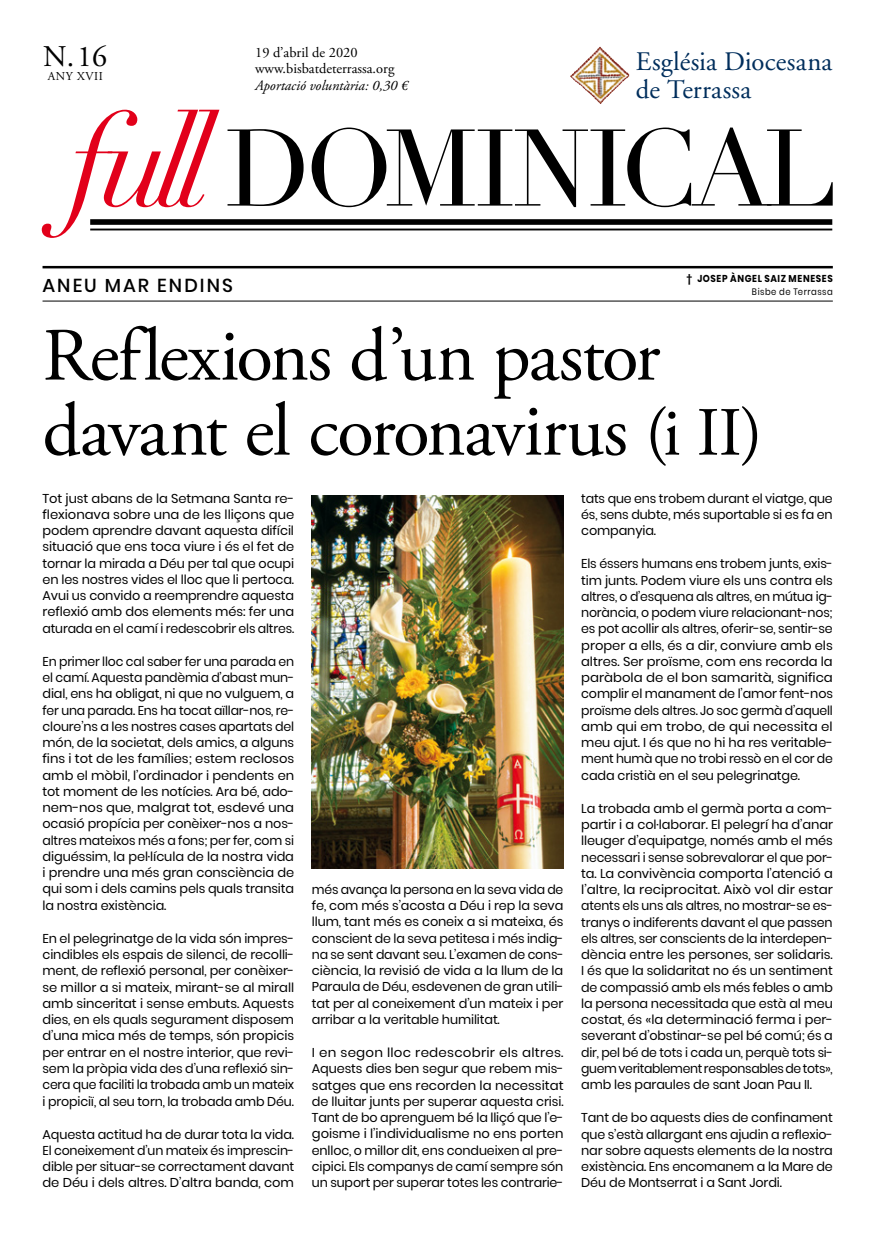
<style>
.page{position:relative;width:886px;height:1241px;background:#fff}
.page>*{position:absolute;margin:0;border:0;box-sizing:border-box;transform-origin:0 0}
.t1{font:106.88px "Didot LH";letter-spacing:-.055em;color:#000}
.t2{font:75px/75px "Adobe Garamond Pro";letter-spacing:-.02em;color:#000}
.t3{font:30px "Adobe Garamond Pro";color:#000}
.t4{font:26.75px/28.1px "Adobe Garamond";letter-spacing:.005em;color:#002e5c}
.t5{font:500 18.75px "Poppins";letter-spacing:.11em;color:#000}
.t6{font:14.38px/16.9px "Adobe Garamond Pro";color:#000}
.t7{font:italic 14.38px "Adobe Garamond Pro";color:#000}
.t8{font:12.75px/16.2px "Poppins";letter-spacing:-.01em;color:#000;text-align:justify}
.t9{font:12.75px/16.2px "Poppins";letter-spacing:-.01em;color:#000;text-align:justify;scale:1.05 1}
.t10{font:12.12px "Adobe Garamond Pro";letter-spacing:.05em;color:#000}
.t11{font:700 10px "Poppins";letter-spacing:.07em;color:#000;scale:.9 1}
.t12{font:9.38px "Poppins";letter-spacing:.06em;color:#000;scale:.9 1}
.s1{font-style:italic;font-size:126.12px;color:#e2001a}
.s2{font-size:68.75px}
</style>
<div class="page">
<div style="left:90px;top:219px;width:742px;height:6px;background:#000"></div>
<hr style="left:90px;top:228px;width:742px;height:2px;background:#000">
<img style="left:570px;top:46px;width:30px;height:32px">
<hr style="left:43px;top:266px;width:790px;height:2px;background:#000">
<hr style="left:43px;top:301px;width:790px;height:1px;background:#000">
<img style="left:312px;top:495px;width:251px;height:373px">
<h3 class="t3" style="left:43px;top:38px;width:65px">N.16</h3>
<p class="t10" style="left:48px;top:69px;width:57px">ANY XVII</p>
<p class="t6" style="left:255px;top:44px;width:141px">19 d’abril de 2020 www.bisbatdeterrassa.org</p>
<p class="t7" style="left:255px;top:77px;width:154px">Aportació voluntària: 0,30 €</p>
<h3 class="t4" style="left:636px;top:48px;width:198px">Església Diocesana de Terrassa</h3>
<h1 class="t1" style="left:69px;top:105px;width:770px"><span class="s1">full</span> DOMINICAL</h1>
<h3 class="t5" style="left:43px;top:274px;width:192px">ANEU MAR ENDINS</h3>
<p class="t11" style="left:686px;top:273px;width:164px">† JOSEP ÀNGEL SAIZ MENESES</p>
<p class="t12" style="left:752px;top:286px;width:91px">Bisbe de Terrassa</p>
<h2 class="t2" style="left:43px;top:321px;width:721px">Reflexions d’un pastor davant el coronavirus <span class="s2">(i II)</span></h2>
<p class="t8" style="left:43px;top:490px;width:253px">Tot just abans de la Setmana Santa re&shy;flexionava sobre una de les lliçons que podem aprendre davant aquesta difícil situació que ens toca viure i és el fet de tornar la mirada a Déu per tal que ocupi en les nostres vides el lloc que li pertoca.<br>Avui us convido a reemprendre aquesta reflexió amb dos elements més: fer una aturada en el camí i redescobrir els altres.</p>
<p class="t8" style="left:43px;top:653px;width:253px">En primer lloc cal saber fer una parada en el camí. Aquesta pandèmia d’abast mun&shy;dial, ens ha obligat, ni que no vulguem, a fer una parada. Ens ha tocat aïllar-nos, re&shy;cloure’ns a les nostres cases apartats del món, de la societat, dels amics, a alguns fins i tot de les famílies; estem reclosos amb el mòbil, l’ordinador i pendents en tot moment de les notícies. Ara bé, ado&shy;nem-nos que, malgrat tot, esdevé una ocasió propícia per conèixer-nos a nos&shy;altres mateixos més a fons; per fer, com si diguéssim, la pel·lícula de la nostra vida i prendre una més gran consciència de qui som i dels camins pels quals transita la nostra existència.</p>
<p class="t8" style="left:43px;top:930px;width:253px">En el pelegrinatge de la vida són impres&shy;cindibles els espais de silenci, de recolli&shy;ment, de reflexió personal, per conèixer&shy;se millor a si mateix, mirant-se al mirall amb sinceritat i sense embuts. Aquests dies, en els quals segurament disposem d’una mica més de temps, són propicis per entrar en el nostre interior, que revi&shy;sem la pròpia vida des d’una reflexió sin&shy;cera que faciliti la trobada amb un mateix i propiciï, al seu torn, la trobada amb Déu.</p>
<p class="t8" style="left:43px;top:1125px;width:253px">Aquesta actitud ha de durar tota la vida.<br>El coneixement d’un mateix és imprescin&shy;dible per situar-se correctament davant de Déu i dels altres. D’altra banda, com</p>
<p class="t8" style="left:312px;top:881px;width:253px">més avança la persona en la seva vida de fe, com més s’acosta a Déu i rep la seva llum, tant més es coneix a si mateixa, és conscient de la seva petitesa i més indig&shy;na se sent davant seu. L’examen de cons&shy;ciència, la revisió de vida a la llum de la Paraula de Déu, esdevenen de gran utili&shy;tat per al coneixement d’un mateix i per arribar a la veritable humilitat.</p>
<p class="t9" style="left:312px;top:1044px;width:241px">I en segon lloc redescobrir els altres.<br>Aquests dies ben segur que rebem mis&shy;satges que ens recorden la necessitat de lluitar junts per superar aquesta crisi.<br>Tant de bo aprenguem bé la lliçó que l’e&shy;goisme i l’individualisme no ens porten enlloc, o millor dit, ens condueixen al pre&shy;cipici. Els companys de camí sempre són un suport per superar totes les contrarie-</p>
<p class="t8" style="left:581px;top:490px;width:253px">tats que ens trobem durant el viatge, que és, sens dubte, més suportable si es fa en companyia.</p>
<p class="t8" style="left:581px;top:555px;width:253px">Els éssers humans ens trobem junts, exis&shy;tim junts. Podem viure els uns contra els altres, o d’esquena als altres, en mútua ig&shy;norància, o podem viure relacionant-nos; es pot acollir als altres, oferir-se, sentir-se proper a ells, és a dir, conviure amb els altres. Ser proïsme, com ens recorda la paràbola de el bon samarità, significa complir el manament de l’amor fent-nos proïsme dels altres. Jo soc germà d’aquell amb qui em trobo, de qui necessita el meu ajut. I és que no hi ha res veritable&shy;ment humà que no trobi ressò en el cor de cada cristià en el seu pelegrinatge.</p>
<p class="t8" style="left:581px;top:800px;width:253px">La trobada amb el germà porta a com&shy;partir i a col·laborar. El pelegrí ha d’anar lleuger d’equipatge, només amb el més necessari i sense sobrevalorar el que por&shy;ta. La convivència comporta l’atenció a l’altre, la reciprocitat. Això vol dir estar atents els uns als altres, no mostrar-se es&shy;tranys o indiferents davant el que passen els altres, ser conscients de la interdepen&shy;dència entre les persones, ser solidaris.<br>I és que la solidaritat no és un sentiment de compassió amb els més febles o amb la persona necessitada que està al meu costat, és «la determinació ferma i per&shy;severant d’obstinar-se pel bé comú; és a dir, pel bé de tots i cada un, perquè tots si&shy;guem veritablement responsables de tots», amb les paraules de sant Joan Pau II.</p>
<p class="t8" style="left:581px;top:1109px;width:253px">Tant de bo aquests dies de confinament que s’està allargant ens ajudin a reflexio&shy;nar sobre aquests elements de la nostra existència. Ens encomanem a la Mare de Déu de Montserrat i a Sant Jordi.</p>
</div>
